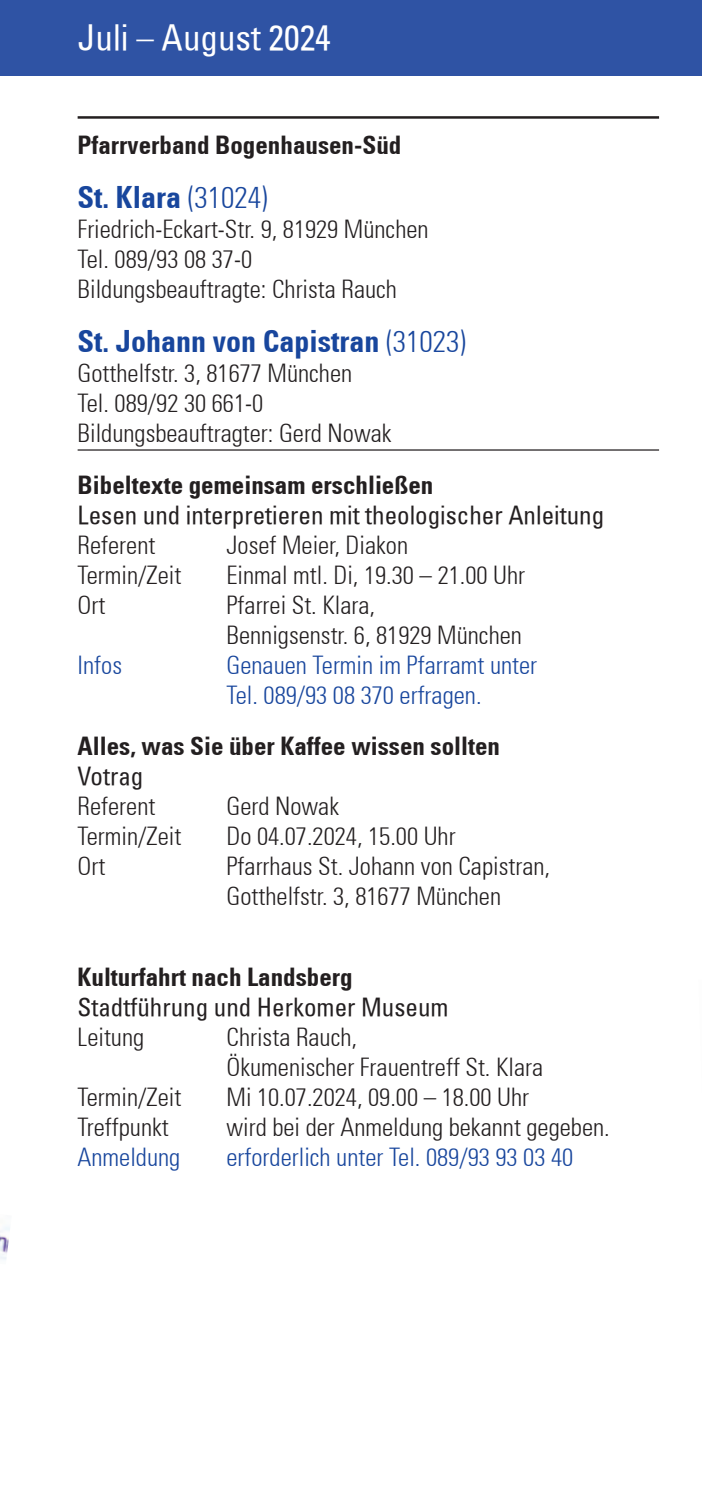
<style>
.page{position:relative;width:702px;height:1489px;background:#fff}
.page>*{position:absolute;margin:0;border:0;box-sizing:border-box;transform-origin:0 0}
.Text{font:condensed 35px "Univers";color:#fff}
.Pfarrei{font:700 condensed 30px "Univers";color:#18469d}
.Fließtext{font:300 condensed 25px/30px "Univers";color:#231f20}
.Pfarrei-2{font:300 condensed 25px/30px "Univers";color:#231f20}
.Fließtext-2{font:300 condensed 25px "Univers";color:#18469d}
.Nummer{font:700 condensed 25px "Univers";color:#231f20}
.SH_Titel_für_Dezentrales{font:condensed 25px "Univers";color:#231f20}
.Pfarrei-3{font:700 condensed 25px "Univers";color:#231f20}
.s1{font-weight:300}
</style>
<div class="page">
<div style="left:0;top:0;width:702px;height:75px;background:#2f53a4"></div>
<hr style="left:78px;top:116px;width:581px;height:3px;background:#231f20">
<hr style="left:78px;top:449px;width:581px;height:1px;background:#231f20">
<img style="left:0;top:1227px;width:10px;height:33px">
<p class="Text" style="left:78px;top:15px;width:254px">Juli – August 2024</p>
<p class="Pfarrei-3" style="left:78px;top:130px;width:325px">Pfarrverband Bogenhausen-Süd</p>
<p class="Pfarrei" style="left:78px;top:179px;width:191px">St. Klara <span class="s1">(31024)</span></p>
<p class="Pfarrei-2" style="left:78px;top:214px;width:352px">Friedrich-Eckart-Str. 9, 81929 München<br>Tel. 089/93 08 37-0<br>Bildungsbeauftragte: Christa Rauch</p>
<p class="Pfarrei" style="left:78px;top:323px;width:390px">St. Johann von Capistran <span class="s1">(31023)</span></p>
<p class="Pfarrei-2" style="left:78px;top:358px;width:315px">Gotthelfstr. 3, 81677 München<br>Tel. 089/92 30 661-0<br>Bildungsbeauftragter: Gerd Nowak</p>
<p class="Nummer" style="left:78px;top:469px;width:357px">Bibeltexte gemeinsam erschließen</p>
<p class="SH_Titel_für_Dezentrales" style="left:78px;top:499px;width:528px">Lesen und interpretieren mit theologischer Anleitung</p>
<p class="Fließtext" style="left:78px;top:529px;width:79px">Referent</p>
<p class="Fließtext" style="left:226px;top:529px;width:183px">Josef Meier, Diakon</p>
<p class="Fließtext" style="left:78px;top:559px;width:105px">Termin/Zeit</p>
<p class="Fließtext" style="left:226px;top:559px;width:300px">Einmal mtl. Di, 19.30 – 21.00 Uhr</p>
<p class="Fließtext" style="left:78px;top:589px;width:29px">Ort</p>
<p class="Fließtext" style="left:226px;top:589px;width:150px">Pfarrei St. Klara,</p>
<p class="Fließtext" style="left:226px;top:619px;width:297px">Bennigsenstr. 6, 81929 München</p>
<p class="Fließtext-2" style="left:78px;top:649px;width:46px">Infos</p>
<p class="Fließtext-2" style="left:226px;top:649px;width:312px">Genauen Termin im Pfarramt unter</p>
<p class="Fließtext-2" style="left:226px;top:679px;width:256px">Tel. 089/93 08 370 erfragen.</p>
<p class="Nummer" style="left:78px;top:730px;width:424px">Alles, was Sie über Kaffee wissen sollten</p>
<p class="SH_Titel_für_Dezentrales" style="left:78px;top:760px;width:67px">Votrag</p>
<p class="Fließtext" style="left:78px;top:791px;width:79px">Referent</p>
<p class="Fließtext" style="left:226px;top:791px;width:114px">Gerd Nowak</p>
<p class="Fließtext" style="left:78px;top:821px;width:105px">Termin/Zeit</p>
<p class="Fließtext" style="left:226px;top:821px;width:231px">Do 04.07.2024, 15.00 Uhr</p>
<p class="Fließtext" style="left:78px;top:851px;width:29px">Ort</p>
<p class="Fließtext" style="left:226px;top:851px;width:325px">Pfarrhaus St. Johann von Capistran,</p>
<p class="Fließtext" style="left:226px;top:881px;width:276px">Gotthelfstr. 3, 81677 München</p>
<p class="Nummer" style="left:78px;top:962px;width:276px">Kulturfahrt nach Landsberg</p>
<p class="SH_Titel_für_Dezentrales" style="left:78px;top:991px;width:372px">Stadtführung und Herkomer Museum</p>
<p class="Fließtext" style="left:78px;top:1022px;width:68px">Leitung</p>
<p class="Fließtext" style="left:226px;top:1022px;width:318px">Christa Rauch,<br>Ökumenischer Frauentreff St. Klara</p>
<p class="Fließtext" style="left:78px;top:1082px;width:105px">Termin/Zeit</p>
<p class="Fließtext" style="left:226px;top:1082px;width:304px">Mi 10.07.2024, 09.00 – 18.00 Uhr</p>
<p class="Fließtext" style="left:78px;top:1112px;width:93px">Treffpunkt</p>
<p class="Fließtext" style="left:226px;top:1112px;width:385px">wird bei der Anmeldung bekannt gegeben.</p>
<p class="Fließtext-2" style="left:78px;top:1142px;width:104px">Anmeldung</p>
<p class="Fließtext-2" style="left:226px;top:1142px;width:348px">erforderlich unter Tel. 089/93 93 03 40</p>
</div>
